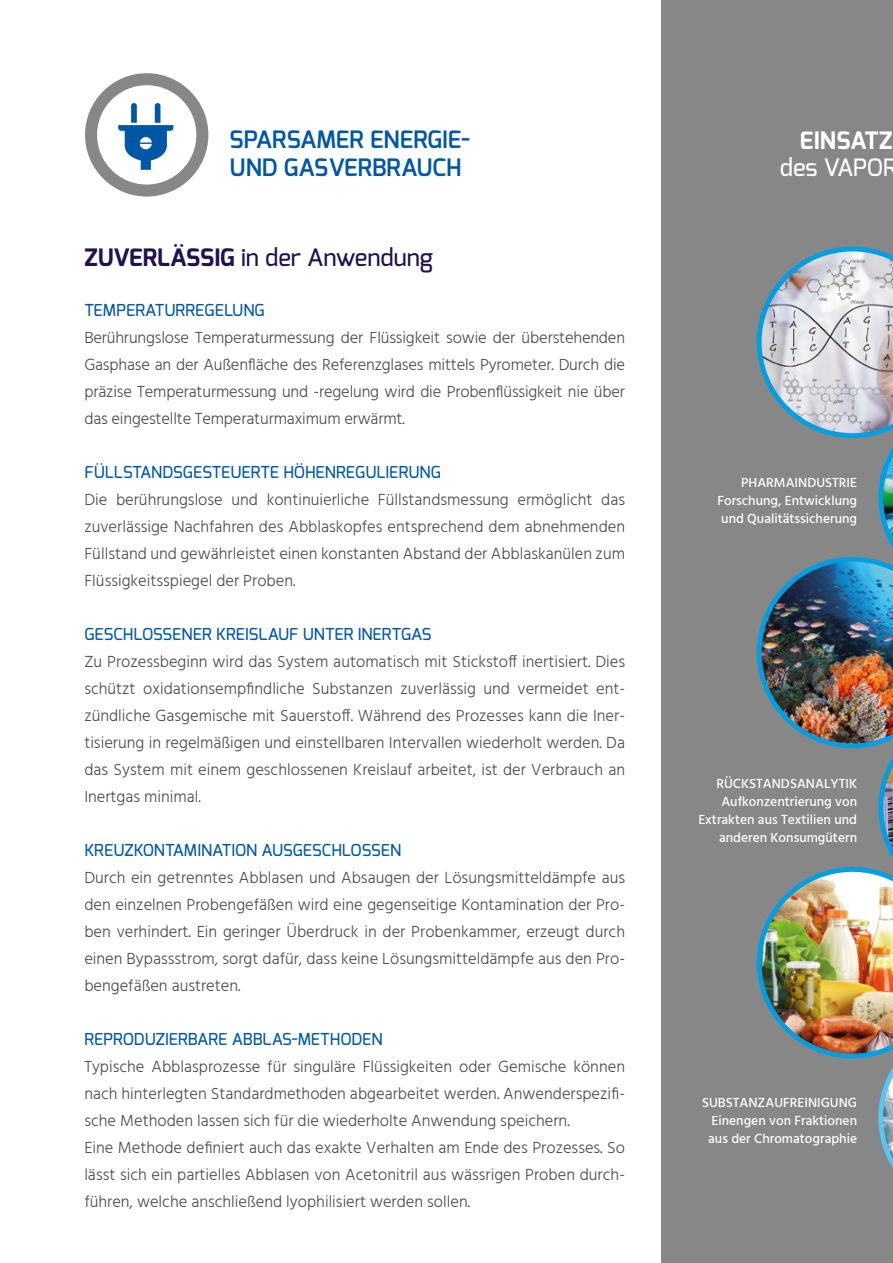
<style>
.page{position:relative;width:893px;height:1263px;background:#fff}
.page>*{position:absolute;margin:0;border:0;box-sizing:border-box;transform-origin:0 0}
.t1{font:600 24px/28.8px "Exo";color:#0057a5}
.t2{font:500 24px "Exo";color:#20124e}
.t3{font:500 24px "Exo";color:#fff}
.t4{font:700 24px "Exo";letter-spacing:.01em;color:#fff}
.t5{font:300 16.5px/27px "Hind";color:#4a4a49;text-align:justify}
.t6{font:500 16.5px "Exo";color:#0057a5}
.t7{font:500 13.5px/18px "Hind";color:#fff;text-align:justify}
.s1{font-weight:700}
</style>
<div class="page">
<div style="left:662px;top:0;width:231px;height:1263px;background:#878787"></div>
<div style="left:85px;top:73px;width:123px;height:124px;border:12px solid #878787;border-radius:50%"></div>
<svg style="left:118px;top:103px;width:55px;height:67px"></svg>
<img style="left:757px;top:247px;width:136px;height:922px">
<h1 class="t1" style="left:230px;top:124px;width:242px">SPARSAMER ENERGIE-<br>UND GASVERBRAUCH</h1>
<h1 class="t2" style="left:84px;top:242px;width:350px"><span class="s1">ZUVERLÄSSIG</span> in der Anwendung</h1>
<p class="t6" style="left:84px;top:299px;width:182px">TEMPERATURREGELUNG</p>
<p class="t5" style="left:84px;top:324px;width:542px">Berührungslose Temperaturmessung der Flüssigkeit sowie der überstehenden Gasphase an der Außenfläche des Referenzglases mittels Pyrometer. Durch die präzise Temperaturmessung und -regelung wird die Probenflüssigkeit nie über das eingestellte Temperaturmaximum erwärmt.</p>
<p class="t6" style="left:84px;top:461px;width:358px">FÜLLSTANDSGESTEUERTE HÖHENREGULIERUNG</p>
<p class="t5" style="left:84px;top:486px;width:542px">Die berührungslose und kontinuierliche Füllstandsmessung ermöglicht das zuverlässige Nachfahren des Abblaskopfes entsprechend dem abnehmenden Füllstand und gewährleistet einen konstanten Abstand der Abblaskanülen zum Flüssigkeitsspiegel der Proben.</p>
<p class="t6" style="left:84px;top:623px;width:349px">GESCHLOSSENER KREISLAUF UNTER INERTGAS</p>
<p class="t5" style="left:84px;top:648px;width:542px">Zu Prozessbeginn wird das System automatisch mit Stickstoff inertisiert. Dies schützt oxidationsempfindliche Substanzen zuverlässig und vermeidet ent&shy;zündliche Gasgemische mit Sauerstoff. Während des Prozesses kann die Iner&shy;tisierung in regelmäßigen und einstellbaren Intervallen wiederholt werden. Da das System mit einem geschlossenen Kreislauf arbeitet, ist der Verbrauch an Inertgas minimal.</p>
<p class="t6" style="left:84px;top:839px;width:318px">KREUZKONTAMINATION AUSGESCHLOSSEN</p>
<p class="t5" style="left:84px;top:864px;width:542px">Durch ein getrenntes Abblasen und Absaugen der Lösungsmitteldämpfe aus den einzelnen Probengefäßen wird eine gegenseitige Kontamination der Pro&shy;ben verhindert. Ein geringer Überdruck in der Probenkammer, erzeugt durch einen Bypassstrom, sorgt dafür, dass keine Lösungsmitteldämpfe aus den Pro&shy;bengefäßen austreten.</p>
<p class="t6" style="left:84px;top:1028px;width:300px">REPRODUZIERBARE ABBLAS-METHODEN</p>
<p class="t5" style="left:84px;top:1053px;width:542px;text-align:left">Typische Abblasprozesse für singuläre Flüssigkeiten oder Gemische können nach hinterlegten Standardmethoden abgearbeitet werden. Anwenderspezifi&shy;sche Methoden lassen sich für die wiederholte Anwendung speichern.<br>Eine Methode definiert auch das exakte Verhalten am Ende des Prozesses. So lässt sich ein partielles Abblasen von Acetonitril aus wässrigen Proben durch&shy;führen, welche anschließend lyophilisiert werden sollen.</p>
<h1 class="t4" style="left:800px;top:125px;width:94px">EINSATZ</h1>
<h1 class="t3" style="left:780px;top:152px;width:119px">des VAPOR</h1>
<p class="t7" style="left:717px;top:474px;width:141px;text-indent:24px">PHARMAINDUSTRIE Forschung, Entwicklung und Qualitätssicherung</p>
<p class="t7" style="left:698px;top:775px;width:160px;text-align:right">RÜCKSTANDSANALYTIK<br>Aufkonzentrierung von<br>Extrakten aus Textilien und anderen Konsumgütern</p>
<p class="t7" style="left:708px;top:1094px;width:150px;text-indent:-6px">SUBSTANZAUFREINIGUNG Einengen von Fraktionen aus der Chromatographie</p>
</div>
